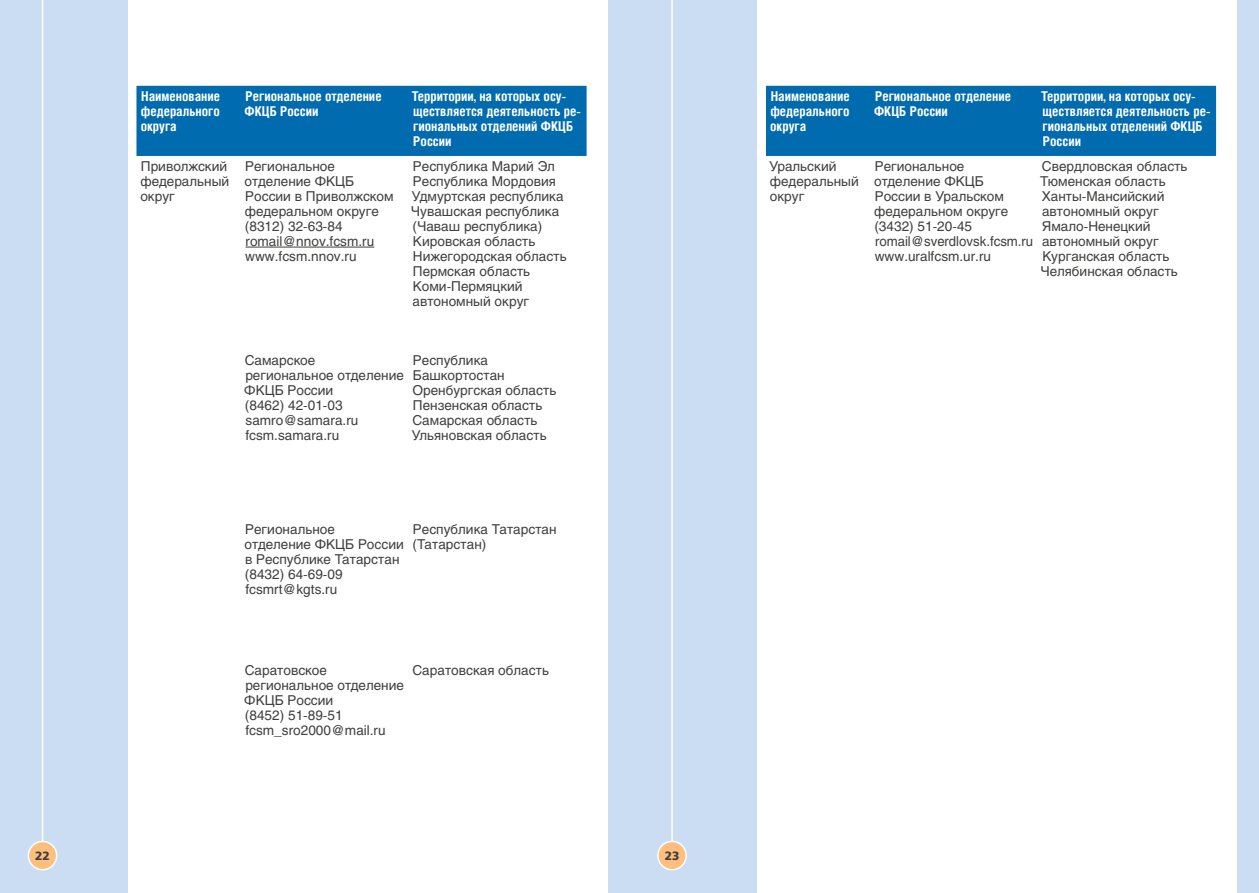
<style>
.page{position:relative;width:1259px;height:893px;background:#fff}
.page>*{position:absolute;margin:0;border:0;box-sizing:border-box;transform-origin:0 0}
.t1{font:13.5px/15px "Helios";color:#403f3e}
.t2{font:700 13.5px/15px "Helios Cond";color:#fffffe}
.t3{font:700 12px "AG Foreigner";color:#403f3e}
</style>
<div class="page">
<div style="left:0;top:0;width:128px;height:893px;background:#cbddf2"></div>
<div style="left:608px;top:0;width:21px;height:893px;background:#cbddf2"></div>
<div style="left:629px;top:0;width:128px;height:893px;background:#cbddf2"></div>
<div style="left:1237px;top:0;width:22px;height:893px;background:#cbddf2"></div>
<div style="left:136px;top:86px;width:450px;height:70px;background:#006bae"></div>
<hr style="left:245px;top:247px;width:129px;height:1px;background:#403f3e">
<div style="left:766px;top:86px;width:450px;height:70px;background:#006bae"></div>
<hr style="left:42px;top:0;width:1px;height:842px;background:#fffffe">
<div style="left:28px;top:841px;width:29px;height:29px;background:#febf7e;border-radius:50%"></div>
<div style="left:28px;top:841px;width:29px;height:29px;border:2px solid #fffffe;border-radius:50%"></div>
<hr style="left:671px;top:0;width:2px;height:842px;background:#fffffe">
<div style="left:658px;top:841px;width:28px;height:29px;background:#febf7e;border-radius:50%"></div>
<div style="left:657px;top:841px;width:30px;height:29px;border:2px solid #fffffe;border-radius:50%"></div>
<p class="t2" style="left:141px;top:88px;width:81px;text-align:justify">Наименование федерального округа</p>
<p class="t2" style="left:244px;top:88px;width:139px">Региональное отделение<br>ФКЦБ России</p>
<p class="t2" style="left:412px;top:88px;width:171px">Территории, на которых осу&shy;ществляется деятельность ре&shy;гиональных отделений ФКЦБ<br>России</p>
<p class="t1" style="left:140px;top:158px;width:90px">Приволжский федеральный округ</p>
<p class="t1" style="left:245px;top:158px;width:150px">Региональное отделение ФКЦБ<br>России в Приволжском федеральном округе (8312) 32-63-84 romail@nnov.fcsm.ru www.fcsm.nnov.ru</p>
<p class="t1" style="left:411px;top:158px;width:157px">Республика Марий Эл<br>Республика Мордовия<br>Удмуртская республика<br>Чувашская республика (Чаваш республика)<br>Кировская область<br>Нижегородская область<br>Пермская область<br>Коми-Пермяцкий автономный округ</p>
<p class="t1" style="left:244px;top:352px;width:161px">Самарское региональное отделение<br>ФКЦБ России<br>(8462) 42-01-03 samro@samara.ru fcsm.samara.ru</p>
<p class="t1" style="left:412px;top:352px;width:146px">Республика<br>Башкортостан<br>Оренбургская область<br>Пензенская область<br>Самарская область<br>Ульяновская область</p>
<p class="t1" style="left:245px;top:522px;width:161px">Региональное отделение ФКЦБ России в Республике Татарстан (8432) 64-69-09 fcsmrt@kgts.ru</p>
<p class="t1" style="left:412px;top:522px;width:146px">Республика Татарстан (Татарстан)</p>
<p class="t1" style="left:244px;top:662px;width:161px">Саратовское региональное отделение<br>ФКЦБ России<br>(8452) 51-89-51 fcsm_sro2000@mail.ru</p>
<p class="t1" style="left:412px;top:662px;width:138px">Саратовская область</p>
<p class="t3" style="left:35px;top:849px;width:16px">22</p>
<p class="t3" style="left:664px;top:849px;width:16px">23</p>
<p class="t2" style="left:770px;top:88px;width:81px;text-align:justify">Наименование федерального округа</p>
<p class="t2" style="left:874px;top:88px;width:139px">Региональное отделение<br>ФКЦБ России</p>
<p class="t2" style="left:1041px;top:88px;width:171px">Территории, на которых осу&shy;ществляется деятельность ре&shy;гиональных отделений ФКЦБ<br>России</p>
<p class="t1" style="left:769px;top:158px;width:91px">Уральский федеральный округ</p>
<p class="t1" style="left:874px;top:158px;width:161px">Региональное отделение ФКЦБ<br>России в Уральском федеральном округе (3432) 51-20-45 romail@sverdlovsk.fcsm.ru www.uralfcsm.ur.ru</p>
<p class="t1" style="left:1040px;top:158px;width:149px">Свердловская область<br>Тюменская область<br>Ханты-Мансийский автономный округ<br>Ямало-Ненецкий автономный округ<br>Курганская область<br>Челябинская область</p>
</div>
